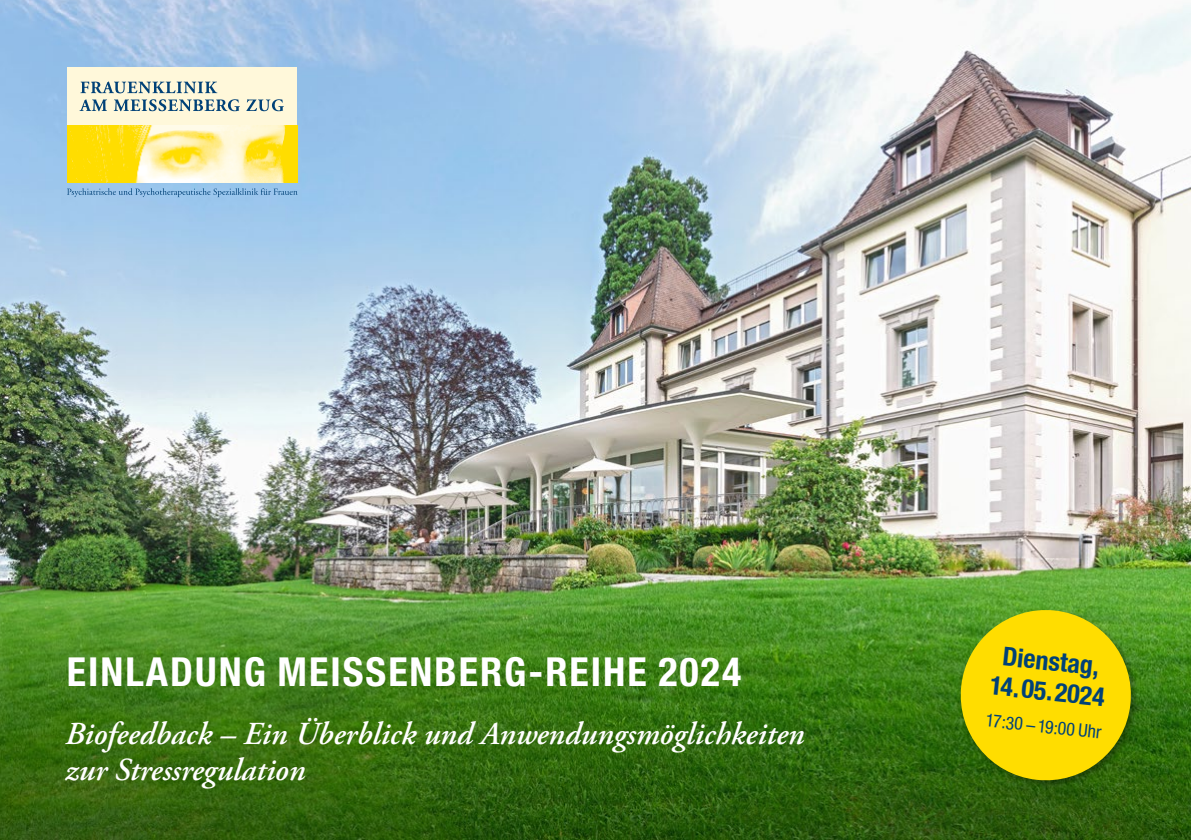
<style>
.page{position:relative;width:1191px;height:840px;background:#fff}
.page>*{position:absolute;margin:0;border:0;box-sizing:border-box;transform-origin:0 0}
.t1{font:700 condensed 40px "Helvetica Neue LT Pro";letter-spacing:.05em;color:#fff}
.t2{font:italic 600 32px/36px "Adobe Garamond Pro";color:#fff}
.t3{font:700 condensed 26px/30px "Helvetica Neue LT Pro";color:#004177;text-align:center}
.t4{font:condensed 18px "Helvetica Neue LT Pro";color:#004177}
</style>
<div class="page">
<img style="left:0;top:0;width:1191px;height:581px">
<svg style="left:0;top:581px;width:1191px;height:258px;background:#3f781a"></svg>
<img style="left:67px;top:125px;width:230px;height:57px">
<div style="left:67px;top:67px;width:230px;height:58px;background:#fff8da"></div>
<svg style="left:79px;top:99px;width:205px;height:12px"></svg>
<svg style="left:80px;top:81px;width:137px;height:12px"></svg>
<svg style="left:67px;top:188px;width:230px;height:9px;background:#82b0d9"></svg>
<div style="left:958px;top:607px;width:181px;height:181px;background:#000;opacity:.35"></div>
<svg style="left:956px;top:605px;width:179px;height:179px;background:#c7c007"></svg>
<p class="t1" style="left:67px;top:648px;width:676px">EINLADUNG MEISSENBERG-REIHE 2024</p>
<p class="t2" style="left:65px;top:716px;width:740px">Biofeedback – Ein Überblick und Anwendungsmöglichkeiten zur Stressregulation</p>
<p class="t3" style="left:994px;top:640px;width:117px;rotate:6deg">Dienstag,<br>14.05.2024</p>
<p class="t4" style="left:987px;top:709px;width:118px;rotate:6deg">17:30 – 19:00 Uhr</p>
</div>
